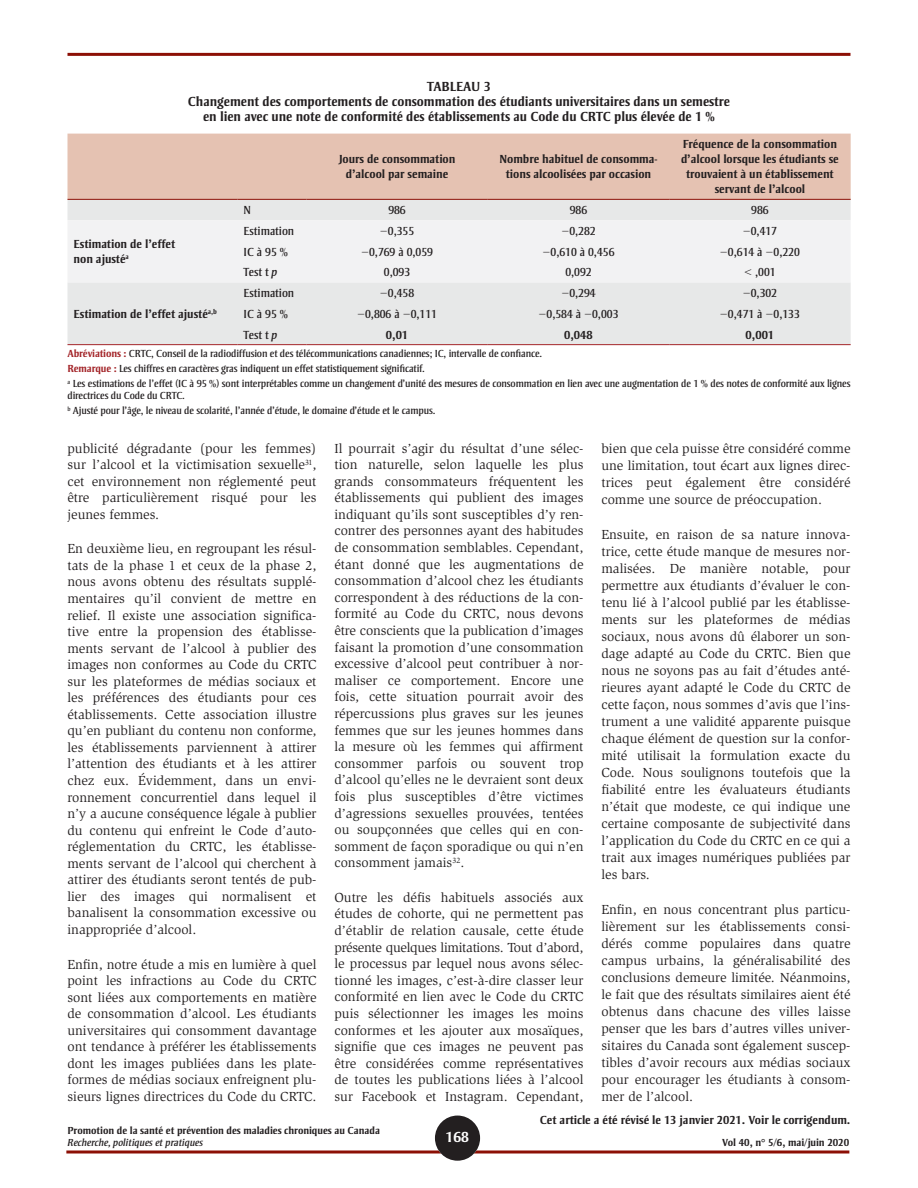
<style>
.page{position:relative;width:918px;height:1188px;background:#fff}
.page>*{position:absolute;margin:0;border:0;box-sizing:border-box;transform-origin:0 0}
.t1{font:700 15px "Strayhorn MT Std";color:#fff}
.BODY{font:13.5px/16.6px "Slimbach Std";color:#231f20;text-align:justify}
.Tableau_titre{font:700 13.5px/15px "Strayhorn MT Std";color:#231f20;text-align:center}
.Tableau_titre_de_col{font:700 12px/15px "Strayhorn MT Std";color:#231f20;text-align:center}
.Tableau_Body{font:12px "Strayhorn MT Std";color:#231f20}
.Tableau_Body-2{font:700 12px/15px "Strayhorn MT Std";color:#231f20}
.Note_tableau{font:10.5px/12px "Strayhorn MT Std";letter-spacing:-.01em;color:#231f20}
.t2{font:700 10.5px "Strayhorn MT Std";color:#231f20}
.t3{font:italic 10.5px "Strayhorn MT Std";color:#231f20}
.s1{font-style:italic}
.s2{font-weight:700;color:#a32529}
.s3{color:#222221}
</style>
<div class="page">
<svg style="left:66px;top:1150px;width:783px;height:4px;background:#a84a43"></svg>
<hr style="left:68px;top:53px;width:782px;height:3px;background:#8c0f05">
<div style="left:435px;top:1116px;width:45px;height:45px;background:#231f20;border-radius:50%"></div>
<div style="left:68px;top:134px;width:783px;height:65px;background:#e5c2b2"></div>
<div style="left:68px;top:200px;width:783px;height:144px;background:#e7e8e8"></div>
<div style="left:68px;top:220px;width:783px;height:62px;background:#f2f2f3"></div>
<hr style="left:68px;top:199px;width:170px;height:1px;background:#8c0f05">
<hr style="left:238px;top:199px;width:68px;height:1px;background:#8c0f05">
<hr style="left:306px;top:199px;width:182px;height:1px;background:#8c0f05">
<hr style="left:488px;top:199px;width:181px;height:1px;background:#8c0f05">
<hr style="left:669px;top:199px;width:182px;height:1px;background:#8c0f05">
<hr style="left:68px;top:344px;width:170px;height:1px;background:#a32529">
<hr style="left:238px;top:344px;width:68px;height:1px;background:#a32529">
<hr style="left:306px;top:344px;width:182px;height:1px;background:#a32529">
<hr style="left:488px;top:344px;width:181px;height:1px;background:#a32529">
<hr style="left:669px;top:344px;width:182px;height:1px;background:#a32529">
<p class="Tableau_titre" style="left:188px;top:79px;width:544px">TABLEAU 3<br>Changement des comportements de consommation des étudiants universitaires dans un semestre en lien avec une note de conformité des établissements au Code du CRTC plus élevée de 1 %</p>
<p class="Tableau_titre_de_col" style="left:339px;top:152px;width:118px">Jours de consommation d’alcool par semaine</p>
<p class="Tableau_titre_de_col" style="left:499px;top:152px;width:160px">Nombre habituel de consomma‑ tions alcoolisées par occasion</p>
<p class="Tableau_titre_de_col" style="left:681px;top:137px;width:159px">Fréquence de la consommation d’alcool lorsque les étudiants se trouvaient à un établissement servant de l’alcool</p>
<p class="Tableau_Body-2" style="left:74px;top:237px;width:103px">Estimation de l’effet non ajusté<sup>a</sup></p>
<p class="Tableau_Body" style="left:244px;top:203px;width:9px">N</p>
<p class="Tableau_Body" style="left:388px;top:203px;width:19px">986</p>
<p class="Tableau_Body" style="left:570px;top:203px;width:19px">986</p>
<p class="Tableau_Body" style="left:751px;top:203px;width:19px">986</p>
<p class="Tableau_Body" style="left:244px;top:224px;width:52px">Estimation</p>
<p class="Tableau_Body" style="left:380px;top:224px;width:36px">−0,355</p>
<p class="Tableau_Body" style="left:561px;top:224px;width:36px">−0,282</p>
<p class="Tableau_Body" style="left:743px;top:224px;width:36px">−0,417</p>
<p class="Tableau_Body" style="left:244px;top:245px;width:46px">IC à 95 %</p>
<p class="Tableau_Body" style="left:361px;top:245px;width:73px">−0,769 à 0,059</p>
<p class="Tableau_Body" style="left:543px;top:245px;width:73px">−0,610 à 0,456</p>
<p class="Tableau_Body" style="left:720px;top:245px;width:81px">−0,614 à −0,220</p>
<p class="Tableau_Body" style="left:244px;top:266px;width:35px">Test t <span class="s1">p</span></p>
<p class="Tableau_Body" style="left:384px;top:266px;width:28px">0,093</p>
<p class="Tableau_Body" style="left:565px;top:266px;width:28px">0,092</p>
<p class="Tableau_Body" style="left:744px;top:266px;width:33px">&lt; ,001</p>
<p class="Tableau_Body" style="left:244px;top:286px;width:52px">Estimation</p>
<p class="Tableau_Body" style="left:380px;top:286px;width:36px">−0,458</p>
<p class="Tableau_Body" style="left:561px;top:286px;width:36px">−0,294</p>
<p class="Tableau_Body" style="left:743px;top:286px;width:36px">−0,302</p>
<p class="Tableau_Body" style="left:244px;top:307px;width:46px">IC à 95 %</p>
<p class="Tableau_Body" style="left:357px;top:307px;width:81px">−0,806 à −0,111</p>
<p class="Tableau_Body" style="left:539px;top:307px;width:81px">−0,584 à −0,003</p>
<p class="Tableau_Body" style="left:720px;top:307px;width:81px">−0,471 à −0,133</p>
<p class="Tableau_Body" style="left:244px;top:328px;width:35px">Test t <span class="s1">p</span></p>
<p class="Tableau_Body-2" style="left:386px;top:327px;width:24px">0,01</p>
<p class="Tableau_Body-2" style="left:564px;top:327px;width:30px">0,048</p>
<p class="Tableau_Body-2" style="left:746px;top:327px;width:30px">0,001</p>
<p class="Note_tableau" style="left:68px;top:348px;width:476px"><span class="s2">Abréviations :</span> CRTC, Conseil de la radiodiffusion et des télécommunications canadiennes; IC, intervalle de confiance.</p>
<p class="Note_tableau" style="left:68px;top:363px;width:359px"><span class="s2">Remarque :</span> Les chiffres en caractères gras indiquent un effet statistiquement significatif.</p>
<p class="Note_tableau" style="left:68px;top:378px;width:785px"><sup>a</sup> Les estimations de l’effet (IC à 95 %) sont interprétables comme un changement d’unité des mesures de consommation en lien avec une augmentation de 1 % des notes de conformité aux lignes directrices du Code du CRTC.</p>
<p class="Note_tableau" style="left:68px;top:405px;width:370px"><sup>b</sup> Ajusté pour l’âge, le niveau de scolarité, l’année d’étude, le domaine d’étude et le campus.</p>
<p class="BODY" style="left:68px;top:440px;width:251px">publicité dégradante (pour les femmes) sur l’alcool et la victimisation sexuelle<sup>31</sup>, cet environnement non réglementé peut être particulièrement risqué pour les jeunes femmes.</p>
<p class="BODY" style="left:68px;top:541px;width:251px">En deuxième lieu, en regroupant les résul&shy;tats de la phase 1 et ceux de la phase 2, nous avons obtenu des résultats supplé&shy;mentaires qu’il convient de mettre en relief. Il existe une association significa&shy;tive entre la propension des établisse&shy;ments servant de l’alcool à publier des images non conformes au Code du CRTC sur les plateformes de médias sociaux et les préférences des étudiants pour ces établissements. Cette association illustre qu’en publiant du contenu non conforme, les établissements parviennent à attirer l’attention des étudiants et à les attirer chez eux. Évidemment, dans un envi&shy;ronnement concurrentiel dans lequel il n’y a aucune conséquence légale à publier du contenu qui enfreint le Code d’auto&shy;réglementation du CRTC, les établisse&shy;ments servant de l’alcool qui cherchent à attirer des étudiants seront tentés de pub&shy;lier des images qui normalisent et banalisent la consommation excessive ou inappropriée d’alcool.</p>
<p class="BODY" style="left:68px;top:956px;width:251px">Enfin, notre étude a mis en lumière à quel point les infractions au Code du CRTC sont liées aux comportements en matière de consommation d’alcool. Les étudiants universitaires qui consomment davantage ont tendance à préférer les établissements dont les images publiées dans les plate&shy;formes de médias sociaux enfreignent plu&shy;sieurs lignes directrices du Code du CRTC.</p>
<p class="Tableau_Body-2" style="left:74px;top:306px;width:145px">Estimation de l’effet ajusté<sup>a,b</sup></p>
<p class="BODY" style="left:334px;top:440px;width:251px">Il pourrait s’agir du résultat d’une sélec&shy;tion naturelle, selon laquelle les plus grands consommateurs fréquentent les établissements qui publient des images indiquant qu’ils sont susceptibles d’y ren&shy;contrer des personnes ayant des habitudes de consommation semblables. Cependant, étant donné que les augmentations de consommation d’alcool chez les étudiants correspondent à des réductions de la con&shy;formité au Code du CRTC, nous devons être conscients que la publication d’images faisant la promotion d’une consommation excessive d’alcool peut contribuer à nor&shy;maliser ce comportement. Encore une fois, cette situation pourrait avoir des répercussions plus graves sur les jeunes femmes que sur les jeunes hommes dans la mesure où les <span class="s3">femmes qui affirment consommer parfois ou souvent trop d’alcool qu’elles ne le devraient sont deux fois plus susceptibles d’être victimes d’agressions sexuelles prouvées, tentées ou soupçonnées que celles qui en con&shy;somment de façon sporadique ou qui n’en consomment jamais</span><sup>32</sup><span class="s3">.</span></p>
<p class="BODY" style="left:334px;top:889px;width:251px">Outre les défis habituels associés aux études de cohorte, qui ne permettent pas d’établir de relation causale, cette étude présente quelques limitations. Tout d’abord, le processus par lequel nous avons sélec&shy;tionné les images, c’est-à-dire classer leur conformité en lien avec le Code du CRTC puis sélectionner les images les moins conformes et les ajouter aux mosaïques, signifie que ces images ne peuvent pas être considérées comme représentatives de toutes les publications liées à l’alcool sur Facebook et Instagram. Cependant,</p>
<p class="BODY" style="left:602px;top:440px;width:251px">bien que cela puisse être considéré comme une limitation, tout écart aux lignes direc&shy;trices peut également être considéré comme une source de préoccupation.</p>
<p class="BODY" style="left:602px;top:526px;width:251px">Ensuite, en raison de sa nature innova&shy;trice, cette étude manque de mesures nor&shy;malisées. De manière notable, pour permettre aux étudiants d’évaluer le con&shy;tenu lié à l’alcool publié par les établisse&shy;ments sur les plateformes de médias sociaux, nous avons dû élaborer un son&shy;dage adapté au Code du CRTC. Bien que nous ne soyons pas au fait d’études anté&shy;rieures ayant adapté le Code du CRTC de cette façon, nous sommes d’avis que l’ins&shy;trument a une validité apparente puisque chaque élément de question sur la confor&shy;mité utilisait la formulation exacte du Code. Nous soulignons toutefois que la fiabilité entre les évaluateurs étudiants n’était que modeste, ce qui indique une certaine composante de subjectivité dans l’application du Code du CRTC en ce qui a trait aux images numériques publiées par les bars.</p>
<p class="BODY" style="left:602px;top:901px;width:251px">Enfin, en nous concentrant plus particu&shy;lièrement sur les établissements consi&shy;dérés comme populaires dans quatre campus urbains, la généralisabilité des conclusions demeure limitée. Néanmoins, le fait que des résultats similaires aient été obtenus dans chacune des villes laisse penser que les bars d’autres villes univer&shy;sitaires du Canada sont également suscep&shy;tibles d’avoir recours aux médias sociaux pour encourager les étudiants à consom&shy;mer de l’alcool.</p>
<p class="Tableau_titre_de_col" style="left:540px;top:1113px;width:312px">Cet article a été révisé le 13 janvier 2021. Voir le corrigendum.</p>
<p class="t2" style="left:68px;top:1125px;width:314px">Promotion de la santé et prévention des maladies chroniques au Canada</p>
<p class="t3" style="left:68px;top:1137px;width:137px">Recherche, politiques et pratiques</p>
<p class="t2" style="left:722px;top:1137px;width:129px">Vol 40, n° 5/6, mai/juin 2020</p>
<p class="t1" style="left:446px;top:1128px;width:25px">168</p>
</div>
